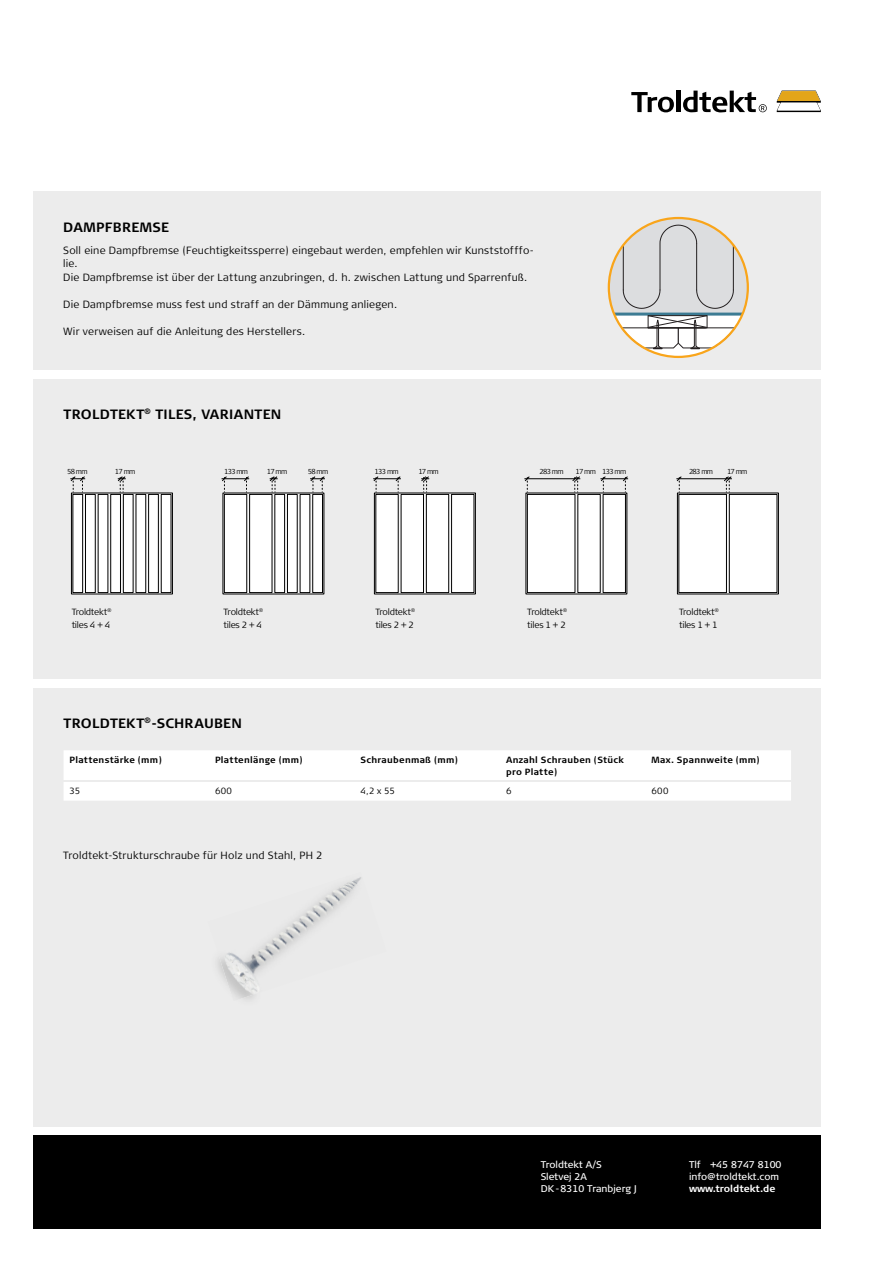
<style>
.page{position:relative;width:893px;height:1263px;background:#fff}
.page>*{position:absolute;margin:0;border:0;box-sizing:border-box;transform-origin:0 0}
.t1{font:700 13.5px "Signa Column";letter-spacing:.02em;color:#000}
.t2{font:300 10.5px/13.5px "Signa Column";letter-spacing:.02em;color:#000}
.t3{font:9.75px/12px "Signa Column";color:#fff}
.t4{font:700 9.75px "Signa Column";color:#fff}
.t5{font:300 9px/13.5px "Signa Column";letter-spacing:-.025em;color:#000}
.t6{font:700 9px/12px "Signa Column";letter-spacing:.03em;color:#000}
.t7{font:300 7.2px "Signa Column";letter-spacing:-.1em;color:#000}
</style>
<div class="page">
<div style="left:34px;top:1135px;width:786px;height:94px;background:#000"></div>
<div style="left:34px;top:191px;width:786px;height:936px;background:#ececec"></div>
<svg style="left:776px;top:91px;width:44px;height:21px"></svg>
<svg style="left:631px;top:92px;width:43px;height:20px"></svg>
<hr style="left:676px;top:91px;width:4px;height:21px;background:#000">
<svg style="left:683px;top:91px;width:83px;height:21px"></svg>
<svg style="left:610px;top:218px;width:137px;height:131px"></svg>
<hr style="left:696px;top:244px;width:1px;height:46px;background:#231f20">
<hr style="left:648px;top:328px;width:57px;height:1px;background:#231f20">
<hr style="left:614px;top:313px;width:128px;height:3px;background:#3c7b93">
<div style="left:647px;top:315px;width:60px;height:13px;border:1px solid #231f20"></div>
<div style="left:0;top:679px;width:892px;height:8px;background:#fff"></div>
<div style="left:0;top:370px;width:892px;height:8px;background:#fff"></div>
<div style="left:64px;top:750px;width:727px;height:51px;background:#fff"></div>
<hr style="left:64px;top:781px;width:145px;height:1px;background:#ececec">
<hr style="left:209px;top:781px;width:145px;height:1px;background:#ececec">
<hr style="left:354px;top:781px;width:146px;height:1px;background:#ececec">
<hr style="left:500px;top:781px;width:145px;height:1px;background:#ececec">
<hr style="left:645px;top:781px;width:146px;height:1px;background:#ececec">
<img style="left:217px;top:877px;width:144px;height:123px">
<svg style="left:83px;top:495px;width:78px;height:97px"></svg>
<div style="left:71px;top:493px;width:101px;height:101px;border:1px solid #000"></div>
<div style="left:677px;top:493px;width:101px;height:101px;background:linear-gradient(to bottom,#f6f6f6,#f6f6f6)"></div>
<div style="left:677px;top:493px;width:101px;height:101px;border:1px solid #000"></div>
<svg style="left:247px;top:495px;width:64px;height:97px"></svg>
<div style="left:223px;top:493px;width:101px;height:101px;border:1px solid #000"></div>
<svg style="left:398px;top:495px;width:52px;height:97px"></svg>
<div style="left:374px;top:493px;width:101px;height:101px;border:1px solid #000"></div>
<svg style="left:575px;top:495px;width:28px;height:97px"></svg>
<div style="left:526px;top:493px;width:101px;height:101px;border:1px solid #000"></div>
<div style="left:73px;top:494px;width:10px;height:99px;background:#fff"></div>
<div style="left:73px;top:494px;width:10px;height:99px;border:1px solid #000"></div>
<div style="left:85px;top:494px;width:10px;height:99px;background:#fff"></div>
<div style="left:85px;top:494px;width:10px;height:99px;border:1px solid #000"></div>
<div style="left:98px;top:494px;width:10px;height:99px;background:#fff"></div>
<div style="left:111px;top:494px;width:9px;height:99px;background:#fff"></div>
<div style="left:111px;top:494px;width:10px;height:99px;border:1px solid #000"></div>
<div style="left:123px;top:494px;width:10px;height:99px;background:#fff"></div>
<div style="left:123px;top:494px;width:10px;height:99px;border:1px solid #000"></div>
<div style="left:136px;top:494px;width:10px;height:99px;background:#fff"></div>
<div style="left:149px;top:494px;width:9px;height:99px;background:#fff"></div>
<div style="left:148px;top:494px;width:10px;height:99px;border:1px solid #000"></div>
<div style="left:161px;top:494px;width:10px;height:99px;background:#fff"></div>
<div style="left:678px;top:494px;width:48px;height:99px;background:#fff"></div>
<div style="left:678px;top:494px;width:48px;height:99px;border:1px solid #000"></div>
<div style="left:376px;top:494px;width:22px;height:99px;background:#fff"></div>
<div style="left:401px;top:494px;width:22px;height:99px;background:#fff"></div>
<div style="left:426px;top:494px;width:22px;height:99px;background:#fff"></div>
<div style="left:426px;top:494px;width:23px;height:99px;border:1px solid #000"></div>
<div style="left:451px;top:494px;width:23px;height:99px;background:#fff"></div>
<div style="left:451px;top:494px;width:23px;height:99px;border:1px solid #000"></div>
<div style="left:729px;top:494px;width:48px;height:99px;background:#fff"></div>
<div style="left:729px;top:494px;width:48px;height:99px;border:1px solid #000"></div>
<div style="left:287px;top:494px;width:10px;height:99px;background:#fff"></div>
<div style="left:287px;top:494px;width:10px;height:99px;border:1px solid #000"></div>
<div style="left:300px;top:494px;width:10px;height:99px;background:#fff"></div>
<div style="left:313px;top:494px;width:9px;height:99px;background:#fff"></div>
<div style="left:312px;top:494px;width:10px;height:99px;border:1px solid #000"></div>
<div style="left:275px;top:494px;width:9px;height:99px;background:#fff"></div>
<div style="left:275px;top:494px;width:10px;height:99px;border:1px solid #000"></div>
<div style="left:224px;top:494px;width:23px;height:99px;background:#fff"></div>
<div style="left:224px;top:494px;width:23px;height:99px;border:1px solid #000"></div>
<div style="left:249px;top:494px;width:23px;height:99px;background:#fff"></div>
<div style="left:249px;top:494px;width:23px;height:99px;border:1px solid #000"></div>
<div style="left:527px;top:494px;width:48px;height:99px;background:#fff"></div>
<div style="left:527px;top:494px;width:48px;height:99px;border:1px solid #000"></div>
<div style="left:578px;top:494px;width:22px;height:99px;background:#fff"></div>
<div style="left:603px;top:494px;width:22px;height:99px;background:#fff"></div>
<hr style="left:676px;top:478px;width:56px;height:1px;background:#000">
<hr style="left:524px;top:478px;width:56px;height:1px;background:#000">
<svg style="left:70px;top:476px;width:15px;height:16px"></svg>
<svg style="left:221px;top:476px;width:28px;height:16px"></svg>
<svg style="left:310px;top:476px;width:15px;height:16px"></svg>
<svg style="left:373px;top:476px;width:28px;height:16px"></svg>
<svg style="left:524px;top:476px;width:6px;height:16px"></svg>
<svg style="left:600px;top:476px;width:28px;height:16px"></svg>
<svg style="left:676px;top:476px;width:6px;height:16px"></svg>
<svg style="left:571px;top:476px;width:9px;height:16px"></svg>
<svg style="left:723px;top:476px;width:9px;height:16px"></svg>
<svg style="left:269px;top:476px;width:9px;height:16px"></svg>
<svg style="left:117px;top:476px;width:9px;height:16px"></svg>
<svg style="left:421px;top:476px;width:8px;height:16px"></svg>
<p class="t1" style="left:63px;top:220px;width:107px">DAMPFBREMSE</p>
<p class="t2" style="left:63px;top:244px;width:472px">Soll eine Dampfbremse (Feuchtigkeitssperre) eingebaut werden, empfehlen wir Kunststofffo&shy;lie.<br>Die Dampfbremse ist über der Lattung anzubringen, d. h. zwischen Lattung und Sparrenfuß.</p>
<p class="t2" style="left:63px;top:298px;width:335px">Die Dampfbremse muss fest und straff an der Dämmung anliegen.</p>
<p class="t2" style="left:63px;top:325px;width:243px">Wir verweisen auf die Anleitung des Herstellers.</p>
<p class="t1" style="left:64px;top:408px;width:219px">TROLDTEKT<sup>®</sup> TILES, VARIANTEN</p>
<p class="t7" style="left:67px;top:468px;width:22px">58 mm</p>
<p class="t7" style="left:115px;top:468px;width:22px">17 mm</p>
<p class="t7" style="left:224px;top:468px;width:26px">133 mm</p>
<p class="t7" style="left:267px;top:468px;width:22px">17 mm</p>
<p class="t7" style="left:308px;top:468px;width:22px">58 mm</p>
<p class="t7" style="left:374px;top:468px;width:26px">133 mm</p>
<p class="t7" style="left:418px;top:468px;width:22px">17 mm</p>
<p class="t7" style="left:539px;top:468px;width:26px">283 mm</p>
<p class="t7" style="left:575px;top:468px;width:52px">17 mm 133 mm</p>
<p class="t7" style="left:689px;top:468px;width:26px">283 mm</p>
<p class="t7" style="left:727px;top:468px;width:22px">17 mm</p>
<p class="t5" style="left:72px;top:606px;width:41px">Troldtekt<sup>® </sup>tiles 4 + 4</p>
<p class="t5" style="left:223px;top:606px;width:41px">Troldtekt<sup>® </sup>tiles 2 + 4</p>
<p class="t5" style="left:375px;top:606px;width:41px">Troldtekt<sup>® </sup>tiles 2 + 2</p>
<p class="t5" style="left:527px;top:606px;width:41px">Troldtekt<sup>® </sup>tiles 1 + 2</p>
<p class="t5" style="left:679px;top:606px;width:41px">Troldtekt<sup>® </sup>tiles 1 + 1</p>
<p class="t1" style="left:64px;top:717px;width:180px">TROLDTEKT<sup>®</sup>-SCHRAUBEN</p>
<p class="t6" style="left:70px;top:755px;width:94px">Plattenstärke (mm)</p>
<p class="t6" style="left:215px;top:755px;width:89px">Plattenlänge (mm)</p>
<p class="t6" style="left:360px;top:755px;width:99px">Schraubenmaß (mm)</p>
<p class="t6" style="left:506px;top:755px;width:119px">Anzahl Schrauben (Stück pro Platte)</p>
<p class="t6" style="left:651px;top:755px;width:110px">Max. Spannweite (mm)</p>
<p class="t5" style="left:70px;top:785px;width:12px">35</p>
<p class="t5" style="left:215px;top:785px;width:19px">600</p>
<p class="t5" style="left:360px;top:785px;width:36px">4,2 x 55</p>
<p class="t5" style="left:506px;top:785px;width:7px">6</p>
<p class="t5" style="left:651px;top:785px;width:19px">600</p>
<p class="t2" style="left:63px;top:849px;width:261px">Troldtekt-Strukturschraube für Holz und Stahl, PH 2</p>
<p class="t3" style="left:540px;top:1159px;width:97px">Troldtekt A/S<br>Sletvej 2A<br>DK - 8310 Tranbjerg J</p>
<p class="t3" style="left:689px;top:1159px;width:94px">Tlf +45 8747 8100 info@troldtekt.com</p>
<p class="t4" style="left:689px;top:1184px;width:88px">www.troldtekt.de</p>
</div>
